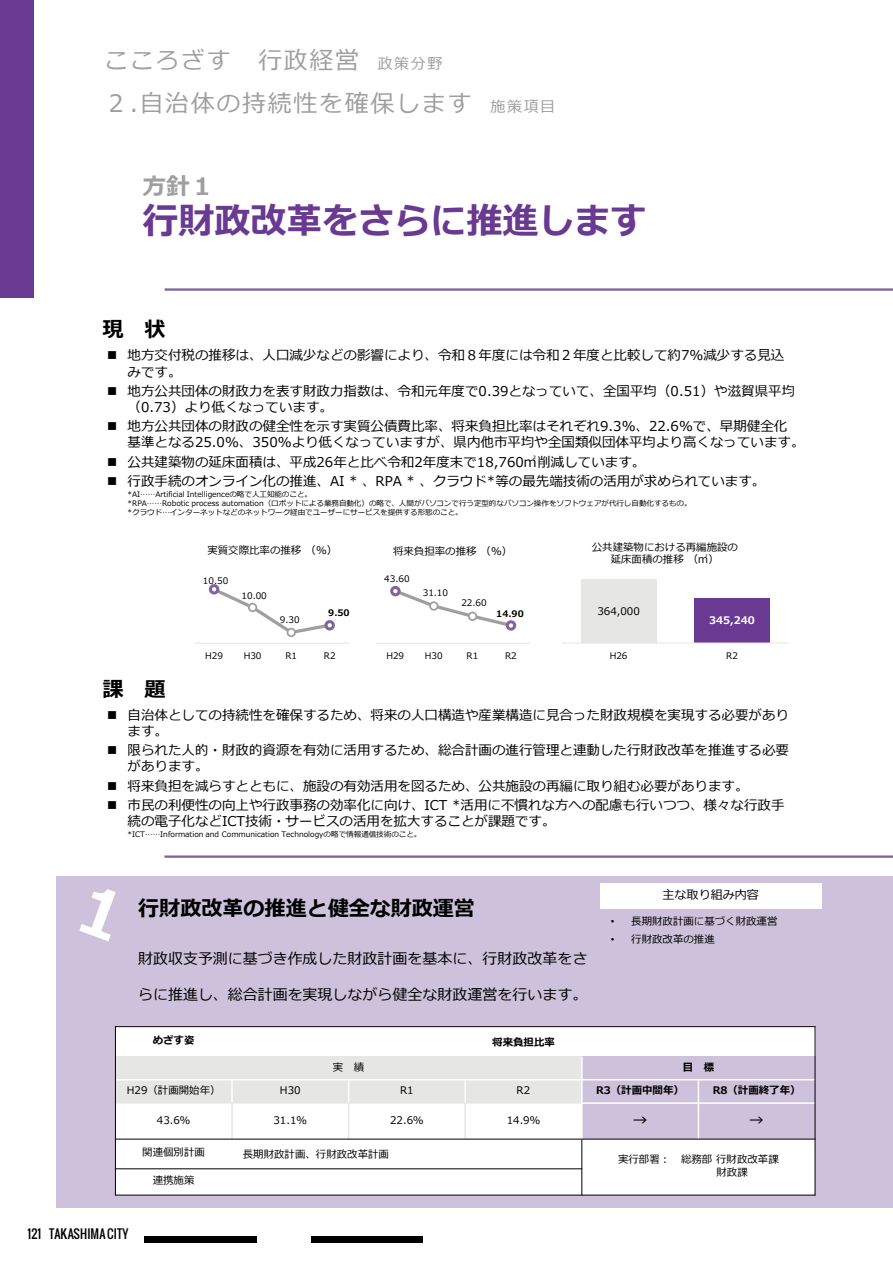
<style>
.page{position:relative;width:893px;height:1263px;background:#fff}
.page>*{position:absolute;margin:0;border:0;box-sizing:border-box;transform-origin:0 0}
.t1{font:700 36px "Meiryo";color:#6a3992}
.t2{font:24px/43.2px "Meiryo";letter-spacing:.07em;color:#9f9f9f}
.t3{font:700 24px "Meiryo";color:#9f9f9f}
.t4{font:700 21px "Meiryo";color:#000}
.t5{font:15px "Meiryo";color:#000}
.t6{font:13.5px/16.2px "Meiryo";color:#000}
.t7{font:700 13.5px "Meiryo";color:#000}
.t8{font:12px "Oswald";letter-spacing:.01em;color:#000}
.t9{font:12px "Meiryo";color:#000}
.t10{font:10.5px/12.6px "Meiryo";color:#000}
.t11{font:700 10.5px "Meiryo";color:#000}
.t12{font:700 10.5px "Meiryo";letter-spacing:-.005em;color:#fff}
.t13{font:9px "Meiryo";color:#000}
.t14{font:700 9px "Meiryo";color:#000}
.t15{font:7.5px/9px "Meiryo";color:#000}
.s1{font-size:15px}
.s2{font-family:"Arial"}
</style>
<div class="page">
<div style="left:0;top:0;width:34px;height:297px;background:#6a3992"></div>
<div style="left:311px;top:1236px;width:112px;height:6px;background:#000"></div>
<div style="left:145px;top:1236px;width:112px;height:6px;background:#000"></div>
<hr style="left:165px;top:288px;width:727px;height:3px;background:#8064a2">
<hr style="left:164px;top:855px;width:728px;height:3px;background:#8064a2">
<div style="left:56px;top:876px;width:836px;height:331px;background:#cdc1db"></div>
<div style="left:115px;top:1027px;width:117px;height:29px;background:#fff"></div>
<div style="left:232px;top:1027px;width:583px;height:29px;background:#fff"></div>
<div style="left:115px;top:1056px;width:467px;height:24px;background:#e6e6e5"></div>
<div style="left:115px;top:1080px;width:117px;height:23px;background:#e6e6e5"></div>
<div style="left:232px;top:1080px;width:117px;height:23px;background:#e6e6e5"></div>
<div style="left:349px;top:1080px;width:116px;height:23px;background:#e6e6e5"></div>
<div style="left:465px;top:1080px;width:117px;height:23px;background:#e6e6e5"></div>
<div style="left:115px;top:1103px;width:117px;height:36px;background:#fff"></div>
<div style="left:232px;top:1103px;width:117px;height:36px;background:#fff"></div>
<div style="left:349px;top:1103px;width:116px;height:36px;background:#fff"></div>
<div style="left:465px;top:1103px;width:117px;height:36px;background:#fff"></div>
<div style="left:115px;top:1139px;width:117px;height:30px;background:#fff"></div>
<div style="left:232px;top:1139px;width:350px;height:30px;background:#fff"></div>
<div style="left:582px;top:1139px;width:233px;height:56px;background:#fff"></div>
<div style="left:115px;top:1169px;width:117px;height:26px;background:#fff"></div>
<div style="left:232px;top:1169px;width:117px;height:26px;background:#fff"></div>
<div style="left:349px;top:1169px;width:116px;height:26px;background:#fff"></div>
<div style="left:465px;top:1169px;width:117px;height:26px;background:#fff"></div>
<hr style="left:231px;top:1079px;width:2px;height:24px;background:#fff">
<hr style="left:231px;top:1103px;width:2px;height:36px;background:#e6e6e5">
<svg style="left:348px;top:1080px;width:1px;height:23px"></svg>
<hr style="left:348px;top:1103px;width:1px;height:36px;background:#e6e6e5">
<hr style="left:464px;top:1079px;width:2px;height:24px;background:#fff">
<hr style="left:464px;top:1103px;width:2px;height:36px;background:#e6e6e5">
<hr style="left:581px;top:1056px;width:2px;height:83px;background:#fff">
<hr style="left:581px;top:1139px;width:1px;height:56px;background:#000">
<hr style="left:698px;top:1079px;width:1px;height:60px;background:#fff">
<hr style="left:115px;top:1079px;width:700px;height:1px;background:#fff">
<hr style="left:115px;top:1103px;width:466px;height:1px;background:#e6e6e5">
<hr style="left:581px;top:1102px;width:234px;height:2px;background:#fff">
<hr style="left:115px;top:1139px;width:700px;height:1px;background:#000">
<hr style="left:115px;top:1168px;width:467px;height:1px;background:#000">
<hr style="left:115px;top:1026px;width:1px;height:169px;background:#000">
<hr style="left:815px;top:1026px;width:1px;height:169px;background:#000">
<hr style="left:115px;top:1026px;width:700px;height:1px;background:#000">
<hr style="left:115px;top:1195px;width:700px;height:1px;background:#000">
<div style="left:600px;top:884px;width:221px;height:25px;background:#fff"></div>
<svg style="left:79px;top:889px;width:37px;height:52px"></svg>
<hr style="left:376px;top:643px;width:154px;height:1px;background:#e6e6e5">
<svg style="left:391px;top:587px;width:124px;height:42px"></svg>
<div style="left:392px;top:587px;width:7px;height:8px;background:#fff;border-radius:50%"></div>
<div style="left:390px;top:586px;width:11px;height:10px;border:3px solid #8064a2;border-radius:50%"></div>
<div style="left:430px;top:602px;width:8px;height:8px;background:#fff;border-radius:50%"></div>
<div style="left:429px;top:601px;width:9px;height:10px;border:2px solid #9f9f9f;border-radius:50%"></div>
<div style="left:469px;top:612px;width:7px;height:8px;background:#fff;border-radius:50%"></div>
<div style="left:468px;top:612px;width:9px;height:9px;border:2px solid #9f9f9f;border-radius:50%"></div>
<div style="left:507px;top:622px;width:8px;height:7px;background:#fff;border-radius:50%"></div>
<div style="left:506px;top:620px;width:10px;height:11px;border:3px solid #8064a2;border-radius:50%"></div>
<div style="left:581px;top:580px;width:75px;height:63px;background:#e6e6e5"></div>
<div style="left:694px;top:598px;width:76px;height:45px;background:#6a3992"></div>
<hr style="left:562px;top:642px;width:227px;height:2px;background:#e6e6e5">
<hr style="left:195px;top:643px;width:154px;height:1px;background:#e6e6e5">
<svg style="left:210px;top:586px;width:124px;height:50px"></svg>
<div style="left:210px;top:586px;width:8px;height:7px;background:#fff;border-radius:50%"></div>
<div style="left:209px;top:584px;width:10px;height:10px;border:3px solid #8064a2;border-radius:50%"></div>
<div style="left:249px;top:604px;width:7px;height:7px;background:#fff;border-radius:50%"></div>
<div style="left:248px;top:603px;width:9px;height:9px;border:2px solid #9f9f9f;border-radius:50%"></div>
<div style="left:287px;top:629px;width:8px;height:7px;background:#fff;border-radius:50%"></div>
<div style="left:287px;top:628px;width:9px;height:9px;border:2px solid #9f9f9f;border-radius:50%"></div>
<div style="left:326px;top:622px;width:7px;height:7px;background:#fff;border-radius:50%"></div>
<div style="left:324px;top:620px;width:11px;height:10px;border:3px solid #8064a2;border-radius:50%"></div>
<h2 class="t2" style="left:104px;top:40px;width:452px">こころざす 行政経営 <span class="s1">政策分野<br></span>２.自治体の持続性を確保します <span class="s1">施策項目</span></h2>
<h2 class="t3" style="left:142px;top:170px;width:73px">方針１</h2>
<h1 class="t1" style="left:142px;top:196px;width:505px">行財政改革をさらに推進します</h1>
<h3 class="t4" style="left:102px;top:314px;width:64px">現 状</h3>
<p class="t6" style="left:128px;top:348px;width:658px;text-indent:-20px">■ 地方交付税の推移は、人口減少などの影響により、令和８年度には令和２年度と比較して約7%減少する見込みです。</p>
<p class="t6" style="left:128px;top:383px;width:669px;text-indent:-20px">■ 地方公共団体の財政力を表す財政力指数は、令和元年度で0.39となっていて、全国平均（0.51）や滋賀県平均（0.73）より低くなっています。</p>
<p class="t6" style="left:128px;top:419px;width:678px;text-indent:-20px">■ 地方公共団体の財政の健全性を示す実質公債費比率、将来負担比率はそれぞれ9.3%、22.6%で、早期健全化<br>基準となる25.0%、350%より低くなっていますが、県内他市平均や全国類似団体平均より高くなっています。</p>
<p class="t6" style="left:107px;top:454px;width:540px">■ 公共建築物の延床面積は、平成26年と比べ令和2年度末で18,760㎡削減しています。</p>
<p class="t6" style="left:107px;top:473px;width:660px">■ 行政手続のオンライン化の推進、AI * 、RPA * 、クラウド*等の最先端技術の活用が求められています。</p>
<p class="t15" style="left:127px;top:490px;width:566px">*AI……Artificial Intelligenceの略で人工知能のこと。<br>*RPA……Robotic process automation（ロボットによる業務自動化）の略で、人間がパソコンで行う定型的なパソコン操作をソフトウェアが代行し自動化するもの。*クラウド…インターネットなどのネットワーク経由でユーザーにサービスを提供する形態のこと。</p>
<p class="t10" style="left:207px;top:544px;width:131px">実質交際比率の推移（%）</p>
<p class="t10" style="left:393px;top:546px;width:121px">将来負担率の推移（%）</p>
<p class="t10" style="left:592px;top:542px;width:148px;line-height:11.9px;text-align:center">公共建築物における再編施設の延床面積の推移（㎡）</p>
<p class="t13" style="left:203px;top:574px;width:27px">10.50</p>
<p class="t13" style="left:384px;top:573px;width:27px">43.60</p>
<p class="t13" style="left:241px;top:589px;width:27px">10.00</p>
<p class="t13" style="left:280px;top:613px;width:21px">9.30</p>
<p class="t14" style="left:328px;top:606px;width:23px">9.50</p>
<p class="t13" style="left:423px;top:586px;width:27px">31.10</p>
<p class="t13" style="left:461px;top:597px;width:27px">22.60</p>
<p class="t14" style="left:496px;top:607px;width:29px">14.90</p>
<p class="t10" style="left:597px;top:605px;width:44px">364,000</p>
<p class="t12" style="left:709px;top:613px;width:47px">345,240</p>
<p class="t13" style="left:205px;top:650px;width:19px">H29</p>
<p class="t13" style="left:244px;top:650px;width:19px">H30</p>
<p class="t13" style="left:285px;top:650px;width:13px">R1</p>
<p class="t13" style="left:324px;top:650px;width:13px">R2</p>
<p class="t13" style="left:386px;top:649px;width:19px">H29</p>
<p class="t13" style="left:425px;top:649px;width:19px">H30</p>
<p class="t13" style="left:467px;top:649px;width:13px">R1</p>
<p class="t13" style="left:505px;top:649px;width:13px">R2</p>
<p class="t13" style="left:610px;top:649px;width:19px">H26</p>
<p class="t13" style="left:726px;top:649px;width:13px">R2</p>
<h3 class="t4" style="left:102px;top:674px;width:64px">課 題</h3>
<p class="t6" style="left:128px;top:708px;width:663px;text-indent:-20px">■ 自治体としての持続性を確保するため、将来の人口構造や産業構造に見合った財政規模を実現する必要があります。</p>
<p class="t6" style="left:128px;top:743px;width:663px;text-indent:-20px">■ 限られた人的・財政的資源を有効に活用するため、総合計画の進行管理と連動した行財政改革を推進する必要があります。</p>
<p class="t6" style="left:107px;top:778px;width:643px">■ 将来負担を減らすとともに、施設の有効活用を図るため、公共施設の再編に取り組む必要があります。</p>
<p class="t6" style="left:128px;top:798px;width:659px;text-indent:-20px">■ 市民の利便性の向上や行政事務の効率化に向け、ICT *活用に不慣れな方への配慮も行いつつ、様々な行政手続の電子化などICT技術・サービスの活用を拡大することが課題です。</p>
<p class="t15" style="left:127px;top:830px;width:295px">*ICT……Information and Communication Technologyの略で情報通信技術のこと。</p>
<h3 class="t4" style="left:138px;top:894px;width:338px">行財政改革の推進と健全な財政運営</h3>
<p class="t5" style="left:138px;top:948px;width:451px">財政収支予測に基づき作成した財政計画を基本に、行財政改革をさ</p>
<p class="t5" style="left:138px;top:984px;width:451px">らに推進し、総合計画を実現しながら健全な財政運営を行います。</p>
<p class="t9" style="left:662px;top:886px;width:98px">主な取り組み内容</p>
<p class="t10" style="left:611px;top:915px;width:168px"><span class="s2">•</span> 長期財政計画に基づく財政運営</p>
<p class="t10" style="left:611px;top:934px;width:105px"><span class="s2">•</span> 行財政改革の推進</p>
<p class="t11" style="left:153px;top:1033px;width:43px">めざす姿</p>
<p class="t11" style="left:492px;top:1034px;width:64px">将来負担比率</p>
<p class="t10" style="left:333px;top:1061px;width:33px">実 績</p>
<p class="t11" style="left:683px;top:1059px;width:33px">目 標</p>
<p class="t10" style="left:127px;top:1084px;width:95px">H29（計画開始年）</p>
<p class="t10" style="left:280px;top:1084px;width:22px">H30</p>
<p class="t10" style="left:400px;top:1084px;width:15px">R1</p>
<p class="t10" style="left:517px;top:1084px;width:15px">R2</p>
<p class="t11" style="left:596px;top:1083px;width:89px">R3（計画中間年）</p>
<p class="t11" style="left:713px;top:1083px;width:89px">R8（計画終了年）</p>
<p class="t10" style="left:157px;top:1114px;width:35px">43.6％</p>
<p class="t10" style="left:273px;top:1114px;width:35px">31.1％</p>
<p class="t10" style="left:390px;top:1114px;width:35px">22.6％</p>
<p class="t10" style="left:507px;top:1114px;width:35px">14.9％</p>
<p class="t7" style="left:633px;top:1110px;width:15px">→</p>
<p class="t7" style="left:750px;top:1110px;width:15px">→</p>
<p class="t10" style="left:142px;top:1147px;width:64px">関連個別計画</p>
<p class="t10" style="left:243px;top:1149px;width:148px">長期財政計画、行財政改革計画</p>
<p class="t10" style="left:716px;top:1154px;width:64px;text-indent:-98px">実行部署： 総務部行財政改革課財政課</p>
<p class="t10" style="left:153px;top:1175px;width:43px">連携施策</p>
<p class="t8" style="left:28px;top:1225px;width:102px">121 TAKASHIMA CITY</p>
</div>
